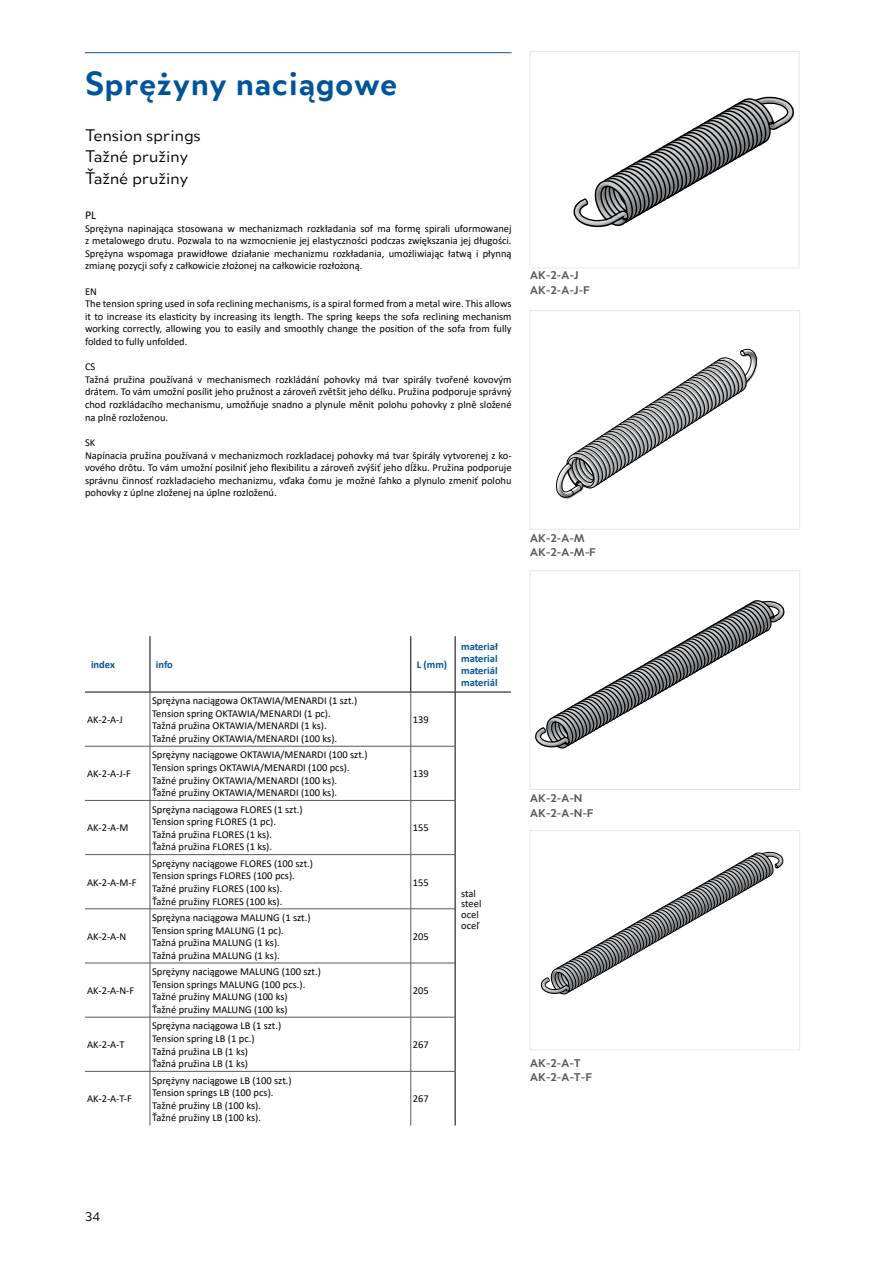
<style>
.page{position:relative;width:893px;height:1263px;background:#fff}
.page>*{position:absolute;margin:0;border:0;box-sizing:border-box;transform-origin:0 0}
.t1{font:700 36px "Merel";color:#00549a}
.t2{font:18px/21.6px "Merel";color:#000}
.t3{font:13.5px "Merel";color:#000}
.t4{font:700 12px/14.4px "Merel";color:#58595b}
.t5{font:12px "Calibri";color:#000}
.t6{font:10.5px/12.6px "Calibri";color:#000}
.t7{font:700 10.5px/12px "Calibri";color:#00549a;text-align:justify}
.t8{font:7.5px "Tahoma";color:#000}
</style>
<div class="page">
<svg style="left:573px;top:96px;width:221px;height:132px"></svg>
<div style="left:530px;top:51px;width:269px;height:217px;border:1px solid #e6e7e8"></div>
<svg style="left:556px;top:348px;width:201px;height:150px"></svg>
<div style="left:530px;top:310px;width:270px;height:220px;border:1px solid #e6e7e8"></div>
<svg style="left:535px;top:600px;width:250px;height:149px"></svg>
<div style="left:530px;top:570px;width:270px;height:220px;border:1px solid #e6e7e8"></div>
<svg style="left:540px;top:851px;width:244px;height:144px"></svg>
<div style="left:530px;top:830px;width:270px;height:220px;border:1px solid #e6e7e8"></div>
<hr style="left:85px;top:52px;width:427px;height:1px;background:#00549a">
<hr style="left:455px;top:692px;width:1px;height:54px;background:#000">
<hr style="left:455px;top:746px;width:1px;height:54px;background:#000">
<hr style="left:455px;top:800px;width:1px;height:55px;background:#000">
<hr style="left:455px;top:855px;width:1px;height:54px;background:#000">
<hr style="left:455px;top:909px;width:1px;height:54px;background:#000">
<hr style="left:455px;top:963px;width:1px;height:54px;background:#000">
<hr style="left:455px;top:1017px;width:1px;height:54px;background:#000">
<hr style="left:455px;top:1071px;width:1px;height:54px;background:#000">
<hr style="left:150px;top:636px;width:1px;height:56px;background:#000">
<hr style="left:410px;top:636px;width:1px;height:56px;background:#000">
<hr style="left:455px;top:636px;width:1px;height:56px;background:#000">
<hr style="left:85px;top:692px;width:65px;height:1px;background:#000">
<hr style="left:150px;top:692px;width:261px;height:1px;background:#000">
<hr style="left:411px;top:692px;width:44px;height:1px;background:#000">
<hr style="left:455px;top:692px;width:56px;height:1px;background:#000">
<hr style="left:85px;top:800px;width:65px;height:1px;background:#58595b">
<hr style="left:150px;top:800px;width:261px;height:1px;background:#58595b">
<hr style="left:411px;top:800px;width:44px;height:1px;background:#58595b">
<hr style="left:85px;top:854px;width:65px;height:1px;background:#58595b">
<hr style="left:150px;top:854px;width:261px;height:1px;background:#58595b">
<hr style="left:411px;top:854px;width:44px;height:1px;background:#58595b">
<hr style="left:85px;top:908px;width:65px;height:1px;background:#58595b">
<hr style="left:150px;top:908px;width:261px;height:1px;background:#58595b">
<hr style="left:411px;top:908px;width:44px;height:1px;background:#58595b">
<hr style="left:85px;top:963px;width:65px;height:1px;background:#58595b">
<hr style="left:150px;top:963px;width:261px;height:1px;background:#58595b">
<hr style="left:411px;top:963px;width:44px;height:1px;background:#58595b">
<hr style="left:85px;top:1017px;width:65px;height:1px;background:#58595b">
<hr style="left:150px;top:1017px;width:261px;height:1px;background:#58595b">
<hr style="left:411px;top:1017px;width:44px;height:1px;background:#58595b">
<hr style="left:85px;top:1071px;width:65px;height:1px;background:#58595b">
<hr style="left:150px;top:1071px;width:261px;height:1px;background:#58595b">
<hr style="left:411px;top:1071px;width:44px;height:1px;background:#58595b">
<hr style="left:85px;top:746px;width:65px;height:1px;background:#58595b">
<hr style="left:150px;top:746px;width:261px;height:1px;background:#58595b">
<hr style="left:411px;top:746px;width:44px;height:1px;background:#58595b">
<hr style="left:150px;top:692px;width:1px;height:54px;background:#58595b">
<hr style="left:410px;top:692px;width:1px;height:54px;background:#58595b">
<hr style="left:150px;top:746px;width:1px;height:54px;background:#58595b">
<hr style="left:410px;top:746px;width:1px;height:54px;background:#58595b">
<hr style="left:150px;top:801px;width:1px;height:53px;background:#58595b">
<hr style="left:410px;top:801px;width:1px;height:53px;background:#58595b">
<hr style="left:150px;top:855px;width:1px;height:53px;background:#58595b">
<hr style="left:410px;top:855px;width:1px;height:53px;background:#58595b">
<hr style="left:150px;top:909px;width:1px;height:54px;background:#58595b">
<hr style="left:410px;top:909px;width:1px;height:54px;background:#58595b">
<hr style="left:150px;top:963px;width:1px;height:54px;background:#58595b">
<hr style="left:410px;top:963px;width:1px;height:54px;background:#58595b">
<hr style="left:150px;top:1017px;width:1px;height:54px;background:#58595b">
<hr style="left:410px;top:1017px;width:1px;height:54px;background:#58595b">
<hr style="left:150px;top:1071px;width:1px;height:54px;background:#58595b">
<hr style="left:410px;top:1071px;width:1px;height:54px;background:#58595b">
<h1 class="t1" style="left:85px;top:55px;width:314px">Sprężyny naciągowe</h1>
<h2 class="t2" style="left:85px;top:123px;width:117px">Tension springs<br>Tažné pružiny<br>Ťažné pružiny</h2>
<p class="t5" style="left:85px;top:207px;width:13px">PL</p>
<p class="t6" style="left:85px;top:222px;width:428px;text-align:justify">Sprężyna napinająca stosowana w mechanizmach rozkładania sof ma formę spirali uformowanej z metalowego drutu. Pozwala to na wzmocnienie jej elastyczności podczas zwiększania jej długości.<br>Sprężyna wspomaga prawidłowe działanie mechanizmu rozkładania, umożliwiając łatwą i płynną zmianę pozycji sofy z całkowicie złożonej na całkowicie rozłożoną.</p>
<p class="t6" style="left:85px;top:285px;width:428px">EN<br>The tension spring used in sofa reclining mechanisms, is a spiral formed from a metal wire. This allows it to increase its elasticity by increasing its length. The spring keeps the sofa reclining mechanism working correctly, allowing you to easily and smoothly change the position of the sofa from fully folded to fully unfolded.</p>
<p class="t6" style="left:85px;top:360px;width:428px">CS<br>Tažná pružina používaná v mechanismech rozkládání pohovky má tvar spirály tvořené kovovým drátem. To vám umožní posílit jeho pružnost a zároveň zvětšit jeho délku. Pružina podporuje správný chod rozkládacího mechanismu, umožňuje snadno a plynule měnit polohu pohovky z plně složené na plně rozloženou.</p>
<p class="t6" style="left:85px;top:436px;width:428px">SK<br>Napínacia pružina používaná v mechanizmoch rozkladacej pohovky má tvar špirály vytvorenej z ko&shy;vového drôtu. To vám umožní posilniť jeho flexibilitu a zároveň zvýšiť jeho dĺžku. Pružina podporuje správnu činnosť rozkladacieho mechanizmu, vďaka čomu je možné ľahko a plynulo zmeniť polohu pohovky z úplne zloženej na úplne rozloženú.</p>
<p class="t8" style="left:329px;top:315px;width:20px;rotate:-123deg">154 5,</p>
<p class="t4" style="left:530px;top:267px;width:62px">AK-2-A-J<br>AK-2-A-J-F</p>
<p class="t4" style="left:530px;top:530px;width:68px">AK-2-A-M<br>AK-2-A-M-F</p>
<p class="t7" style="left:91px;top:658px;width:25px">index</p>
<p class="t7" style="left:156px;top:658px;width:18px">info</p>
<p class="t7" style="left:417px;top:658px;width:32px">L (mm)</p>
<p class="t6" style="left:87px;top:713px;width:37px">AK-2-A-J</p>
<p class="t6" style="left:152px;top:694px;width:207px">Sprężyna naciągowa OKTAWIA/MENARDI (1 szt.)<br>Tension spring OKTAWIA/MENARDI (1 pc).<br>Tažná pružina OKTAWIA/MENARDI (1 ks).<br>Tažné pružiny OKTAWIA/MENARDI (100 ks).</p>
<p class="t6" style="left:413px;top:713px;width:17px">139</p>
<p class="t6" style="left:87px;top:767px;width:45px">AK-2-A-J-F</p>
<p class="t6" style="left:152px;top:748px;width:217px">Sprężyny naciągowe OKTAWIA/MENARDI (100 szt.)<br>Tension springs OKTAWIA/MENARDI (100 pcs).<br>Tažné pružiny OKTAWIA/MENARDI (100 ks).<br>Ťažné pružiny OKTAWIA/MENARDI (100 ks).</p>
<p class="t6" style="left:413px;top:767px;width:17px">139</p>
<p class="t6" style="left:87px;top:821px;width:43px">AK-2-A-M</p>
<p class="t6" style="left:152px;top:802px;width:152px">Sprężyna naciągowa FLORES (1 szt.)<br>Tension spring FLORES (1 pc).<br>Tažná pružina FLORES (1 ks).<br>Ťažná pružina FLORES (1 ks).</p>
<p class="t6" style="left:413px;top:821px;width:17px">155</p>
<p class="t6" style="left:87px;top:875px;width:51px">AK-2-A-M-F</p>
<p class="t6" style="left:152px;top:857px;width:162px">Sprężyny naciągowe FLORES (100 szt.)<br>Tension springs FLORES (100 pcs).<br>Tažné pružiny FLORES (100 ks).<br>Ťažné pružiny FLORES (100 ks).</p>
<p class="t6" style="left:413px;top:875px;width:17px">155</p>
<p class="t6" style="left:87px;top:930px;width:41px">AK-2-A-N</p>
<p class="t6" style="left:152px;top:911px;width:160px">Sprężyna naciągowa MALUNG (1 szt.)<br>Tension spring MALUNG (1 pc).<br>Tažná pružina MALUNG (1 ks).<br>Tažná pružina MALUNG (1 ks).</p>
<p class="t6" style="left:413px;top:930px;width:17px">205</p>
<p class="t6" style="left:87px;top:984px;width:49px">AK-2-A-N-F</p>
<p class="t6" style="left:152px;top:965px;width:170px">Sprężyny naciągowe MALUNG (100 szt.)<br>Tension springs MALUNG (100 pcs.).<br>Tažné pružiny MALUNG (100 ks)<br>Ťažné pružiny MALUNG (100 ks)</p>
<p class="t6" style="left:413px;top:984px;width:17px">205</p>
<p class="t6" style="left:87px;top:1038px;width:39px">AK-2-A-T</p>
<p class="t6" style="left:152px;top:1019px;width:131px">Sprężyna naciągowa LB (1 szt.)<br>Tension spring LB (1 pc.)<br>Tažná pružina LB (1 ks)<br>Ťažná pružina LB (1 ks)</p>
<p class="t6" style="left:413px;top:1038px;width:17px">267</p>
<p class="t6" style="left:87px;top:1092px;width:46px">AK-2-A-T-F</p>
<p class="t6" style="left:152px;top:1073px;width:141px">Sprężyny naciągowe LB (100 szt.)<br>Tension springs LB (100 pcs).<br>Tažné pružiny LB (100 ks).<br>Ťažné pružiny LB (100 ks).</p>
<p class="t6" style="left:413px;top:1092px;width:17px">267</p>
<p class="t7" style="left:461px;top:640px;width:38px">materiał material materiál materiál</p>
<p class="t6" style="left:461px;top:888px;width:22px;line-height:10.5px">stal steel ocel oceľ</p>
<p class="t4" style="left:530px;top:790px;width:66px">AK-2-A-N<br>AK-2-A-N-F</p>
<p class="t4" style="left:530px;top:1055px;width:64px">AK-2-A-T<br>AK-2-A-T-F</p>
<p class="t3" style="left:85px;top:1207px;width:17px">34</p>
</div>
